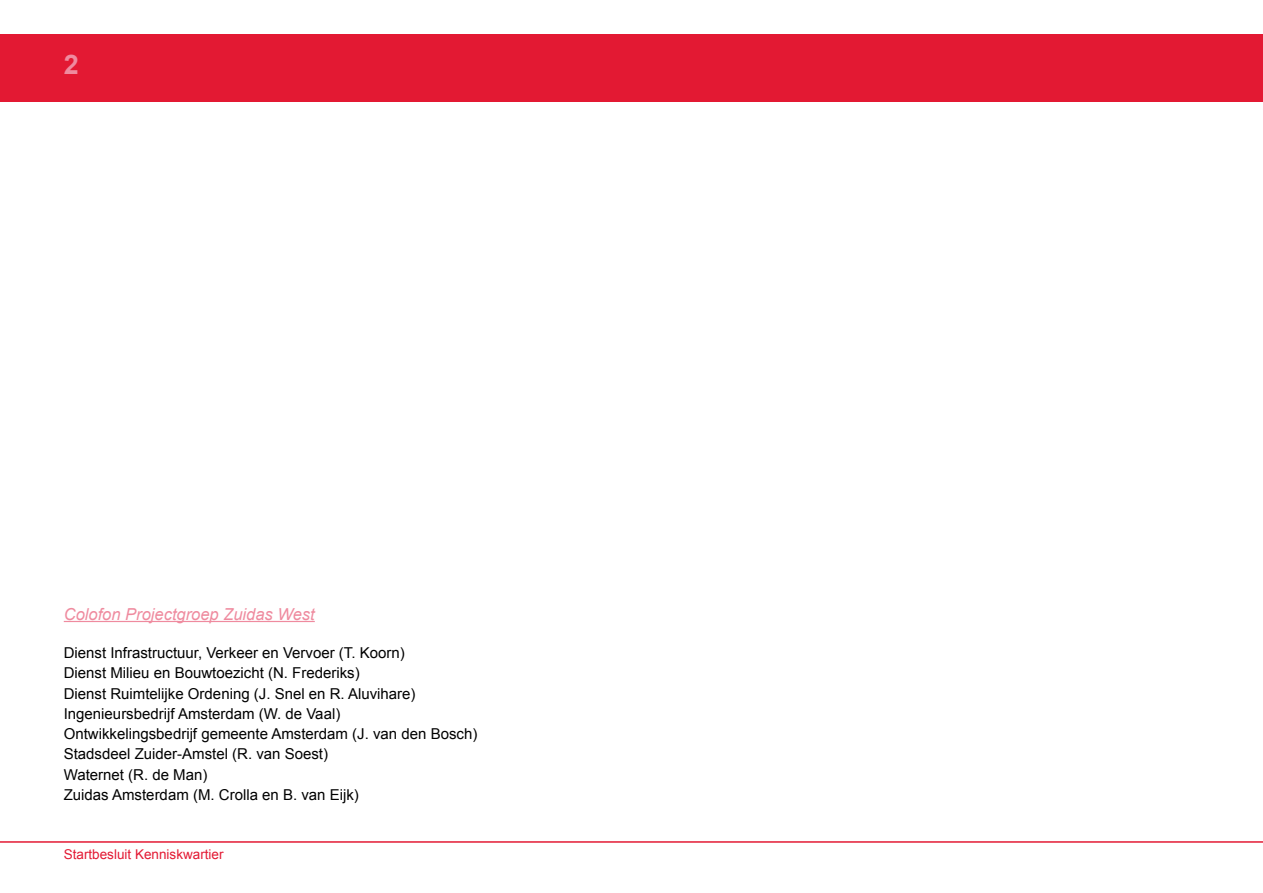
<style>
.page{position:relative;width:1263px;height:893px;background:#fff}
.page>*{position:absolute;margin:0;border:0;box-sizing:border-box;transform-origin:0 0}
.t1{font:700 27px "Arial";color:#ef8b9f}
.t2{font:italic 16.5px "Arial";color:#ef8b9f}
.t3{font:15px/20.2px "Arial";color:#000}
.t4{font:13.5px "Arial";color:#e31933}
</style>
<div class="page">
<hr style="left:0;top:841px;width:1263px;height:2px;background:#e31933">
<div style="left:0;top:34px;width:1263px;height:67px;background:#e31933"></div>
<hr style="left:64px;top:621px;width:251px;height:1px;background:#ef8b9f">
<h1 class="t1" style="left:64px;top:47px;width:17px">2</h1>
<p class="t2" style="left:64px;top:603px;width:252px">Colofon Projectgroep Zuidas West</p>
<p class="t3" style="left:64px;top:643px;width:415px">Dienst Infrastructuur, Verkeer en Vervoer (T. Koorn)<br>Dienst Milieu en Bouwtoezicht (N. Frederiks)<br>Dienst Ruimtelijke Ordening (J. Snel en R. Aluvihare)<br>Ingenieursbedrijf Amsterdam (W. de Vaal)<br>Ontwikkelingsbedrijf gemeente Amsterdam (J. van den Bosch)<br>Stadsdeel Zuider-Amstel (R. van Soest)<br>Waternet (R. de Man)<br>Zuidas Amsterdam (M. Crolla en B. van Eijk)</p>
<p class="t4" style="left:64px;top:845px;width:161px">Startbesluit Kenniskwartier</p>
</div>
